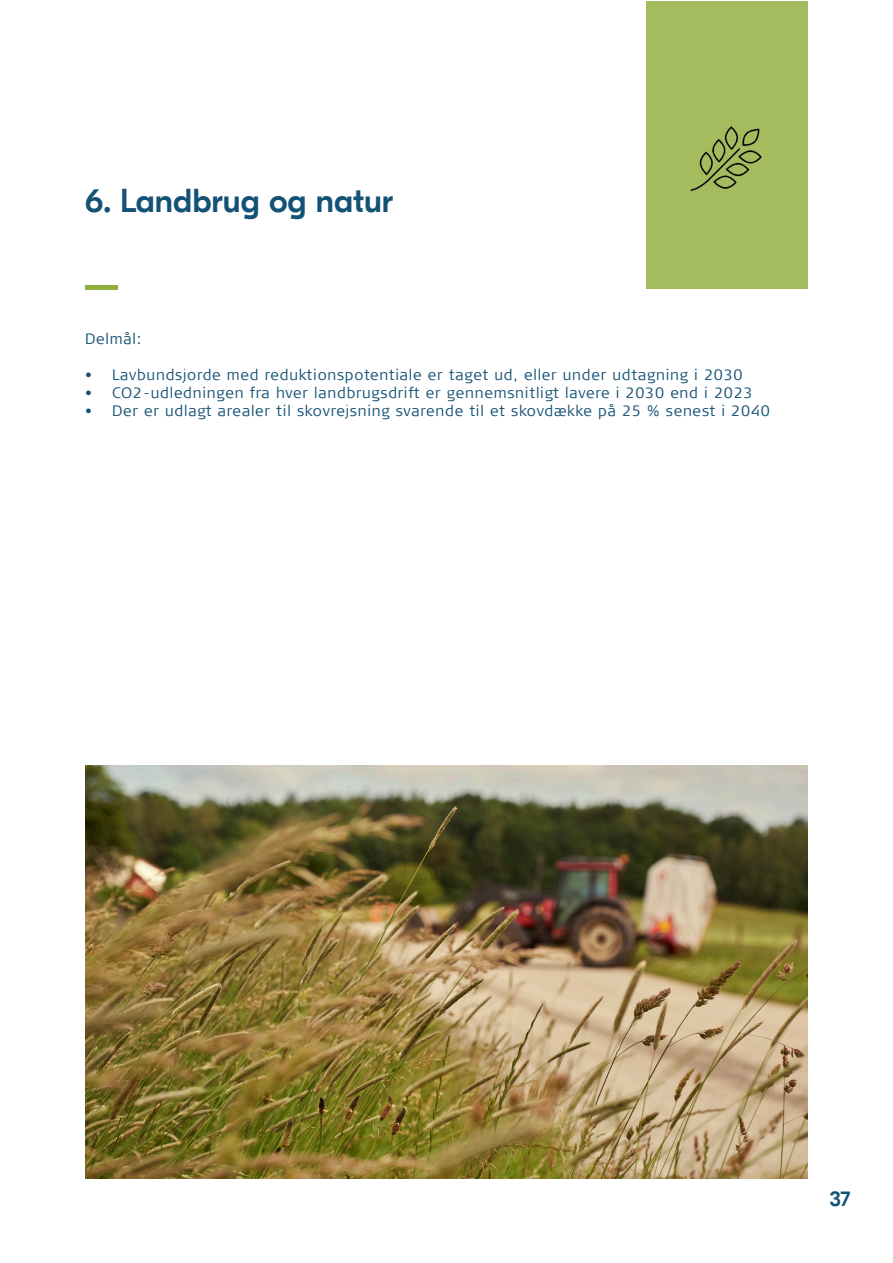
<style>
.page{position:relative;width:893px;height:1263px;background:#fff}
.page>*{position:absolute;margin:0;border:0;box-sizing:border-box;transform-origin:0 0}
.Overskrift_H2_-_Kapi{font:500 33px "GT Eesti Display";color:#135175}
.t1{font:500 21px "GT Eesti Display";color:#135175}
.t2{font:300 15px "Signa Column";letter-spacing:.05em;color:#135175}
</style>
<div class="page">
<hr style="left:85px;top:285px;width:32px;height:4px;background:#90b03e">
<div style="left:647px;top:2px;width:161px;height:287px;background:#a4bb5e"></div>
<img style="left:85px;top:766px;width:723px;height:412px">
<img style="left:690px;top:126px;width:72px;height:65px">
<p class="Overskrift_H2_-_Kapi" style="left:85px;top:182px;width:310px">6. Landbrug og natur</p>
<p class="t2" style="left:85px;top:331px;width:58px">Delmål:</p>
<p class="t2" style="left:85px;top:367px;width:659px">• Lavbundsjorde med reduktionspotentiale er taget ud, eller under udtagning i 2030</p>
<p class="t2" style="left:85px;top:385px;width:669px">• CO2-udledningen fra hver landbrugsdrift er gennemsnitligt lavere i 2030 end i 2023</p>
<p class="t2" style="left:85px;top:403px;width:686px">• Der er udlagt arealer til skovrejsning svarende til et skovdække på 25 % senest i 2040</p>
<h2 class="t1" style="left:830px;top:1188px;width:22px">37</h2>
</div>
